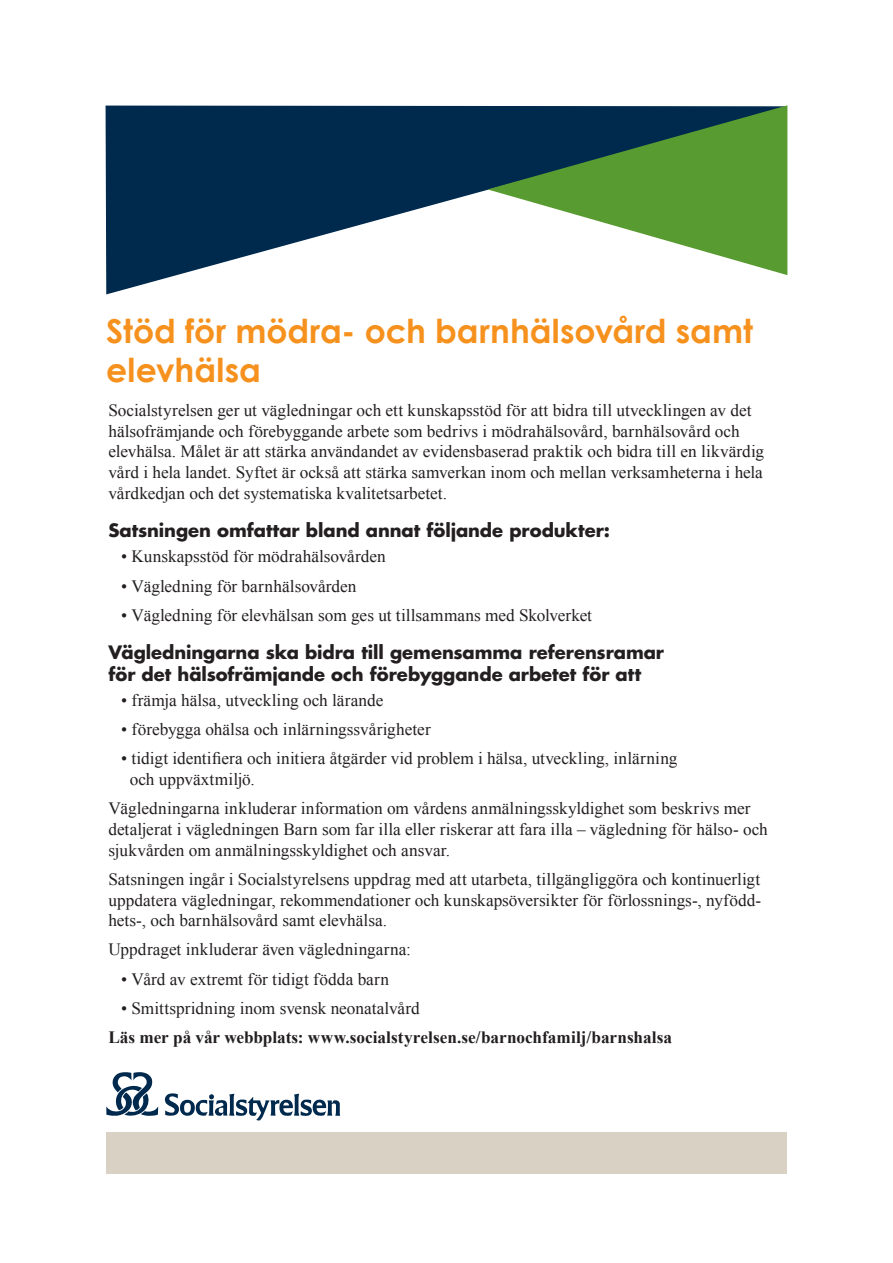
<style>
.page{position:relative;width:893px;height:1263px;background:#fff}
.page>*{position:absolute;margin:0;border:0;box-sizing:border-box;transform-origin:0 0}
.rubrik{font:700 33px/39.6px "Century Gothic";color:#f6911e}
.mellanrubrik{font:700 18px/21.6px "Futura Std";letter-spacing:-.005em;color:#231f20}
.brödtext{font:17.25px/20.7px "Times New Roman";color:#231f20}
.punktsats{font:17.25px/20.7px "Times New Roman";color:#231f20}
.brödtext-2{font:700 17.25px "Times New Roman";color:#231f20}
</style>
<div class="page">
<svg style="left:105px;top:105px;width:380px;height:190px"></svg>
<svg style="left:485px;top:105px;width:303px;height:170px"></svg>
<div style="left:106px;top:1132px;width:681px;height:42px;background:#dad1c5"></div>
<svg style="left:106px;top:1072px;width:52px;height:44px"></svg>
<svg style="left:165px;top:1093px;width:175px;height:27px"></svg>
<p class="rubrik" style="left:106px;top:309px;width:648px">Stöd för mödra- och barnhälsovård samt elevhälsa</p>
<p class="brödtext" style="left:108px;top:400px;width:657px">Socialstyrelsen ger ut vägledningar och ett kunskapsstöd för att bidra till utvecklingen av det hälsofrämjande och förebyggande arbete som bedrivs i mödrahälsovård, barnhälsovård och elevhälsa. Målet är att stärka användandet av evidensbaserad praktik och bidra till en likvärdig vård i hela landet. Syftet är också att stärka samverkan inom och mellan verksamheterna i hela vårdkedjan och det systematiska kvalitetsarbetet.</p>
<p class="mellanrubrik" style="left:108px;top:520px;width:503px">Satsningen omfattar bland annat följande produkter:</p>
<p class="punktsats" style="left:121px;top:546px;width:266px">• Kunskapsstöd för mödrahälsovården</p>
<p class="punktsats" style="left:121px;top:575px;width:237px">• Vägledning för barnhälsovården</p>
<p class="punktsats" style="left:121px;top:604px;width:472px">• Vägledning för elevhälsan som ges ut tillsammans med Skolverket</p>
<p class="mellanrubrik" style="left:108px;top:641px;width:557px">Vägledningarna ska bidra till gemensamma referensramar för det hälsofrämjande och förebyggande arbetet för att</p>
<p class="punktsats" style="left:121px;top:689px;width:264px">• främja hälsa, utveckling och lärande</p>
<p class="punktsats" style="left:121px;top:719px;width:311px">• förebygga ohälsa och inlärningssvårigheter</p>
<p class="punktsats" style="left:130px;top:748px;width:549px;text-indent:-9px">• tidigt identifiera och initiera åtgärder vid problem i hälsa, utveckling, inlärning och uppväxtmiljö.</p>
<p class="brödtext" style="left:108px;top:798px;width:661px">Vägledningarna inkluderar information om vårdens anmälningsskyldighet som beskrivs mer detaljerat i vägledningen Barn som far illa eller riskerar att fara illa – vägledning för hälso- och sjukvården om anmälningsskyldighet och ansvar.</p>
<p class="brödtext" style="left:108px;top:868px;width:654px;text-align:justify">Satsningen ingår i Socialstyrelsens uppdrag med att utarbeta, tillgängliggöra och kontinuerligt uppdatera vägledningar, rekommendationer och kunskapsöversikter för förlossnings-, nyfödd&shy;hets-, och barnhälsovård samt elevhälsa.</p>
<p class="brödtext" style="left:108px;top:939px;width:304px">Uppdraget inkluderar även vägledningarna:</p>
<p class="punktsats" style="left:121px;top:968px;width:270px">• Vård av extremt för tidigt födda barn</p>
<p class="punktsats" style="left:121px;top:997px;width:300px">• Smittspridning inom svensk neonatalvård</p>
<p class="brödtext-2" style="left:108px;top:1025px;width:565px">Läs mer på vår webbplats: www.socialstyrelsen.se/barnochfamilj/barnshalsa</p>
</div>
